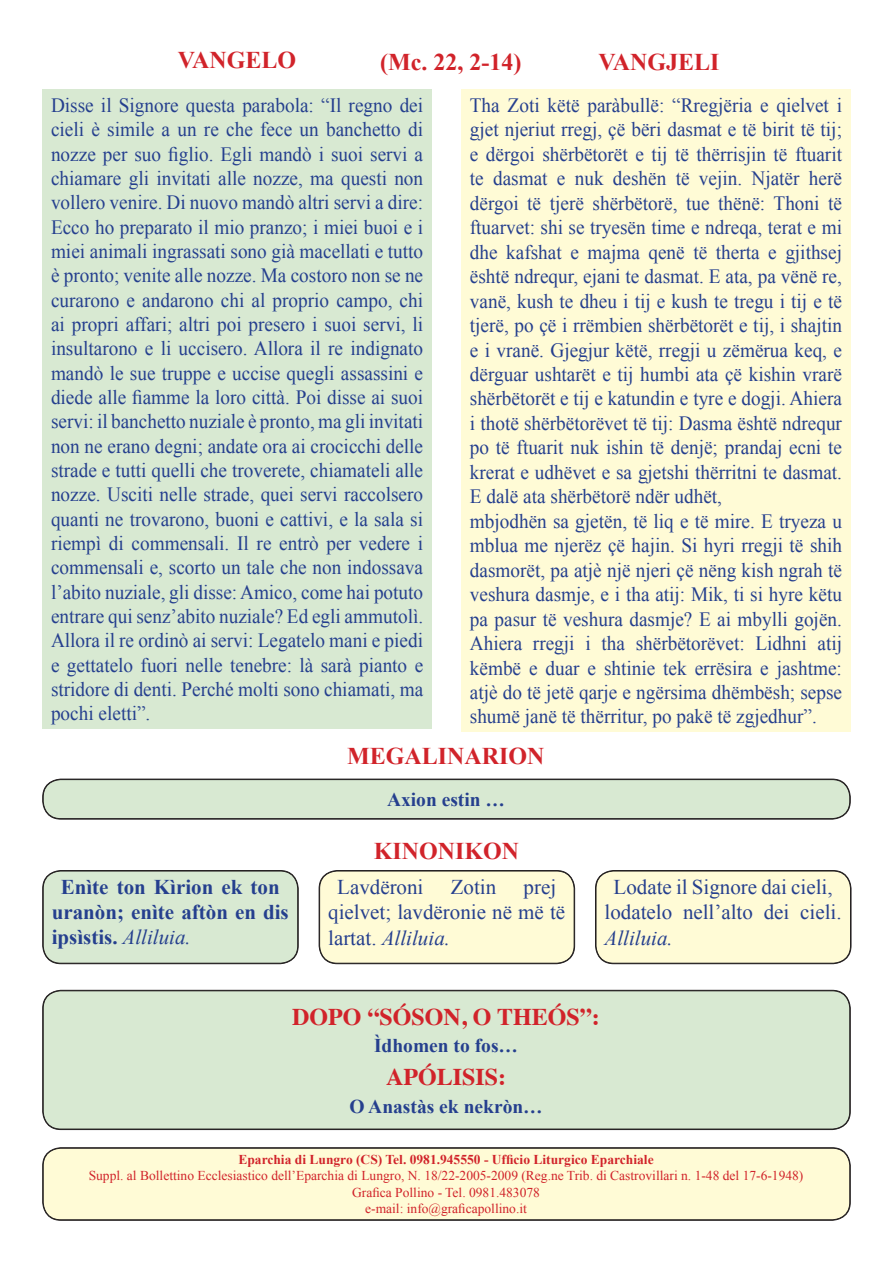
<style>
.page{position:relative;width:893px;height:1263px;background:#fff}
.page>*{position:absolute;margin:0;border:0;box-sizing:border-box;transform-origin:0 0}
.t1{font:700 24px "Times New Roman";color:#d1232a}
.t2{font:700 24px "Times";color:#d1232a}
.t3{font:21px/25.2px "Times New Roman";color:#253f8e}
.t4{font:700 21px/25.2px "Times New Roman";color:#253f8e}
.t5{font:italic 21px "Times New Roman";color:#253f8e}
.t6{font:20.25px/24.3px "Times New Roman";color:#253f8e;text-align:justify;scale:.95 1}
.t7{font:700 19.5px "Times New Roman";color:#253f8e}
.t8{font:13.5px/16.2px "Times New Roman";color:#d1232a;text-align:center}
.t9{font:700 13.5px "Times New Roman";color:#d1232a}
.s1{font-style:italic}
.s2{font-weight:400;font-style:italic}
</style>
<div class="page">
<div style="left:43px;top:1148px;width:807px;height:72px;background:#fffbd6;border-radius:18px"></div>
<div style="left:43px;top:1148px;width:807px;height:72px;border:1px solid #231f20;border-radius:18px"></div>
<div style="left:43px;top:871px;width:255px;height:92px;background:#d8e9d2;border-radius:18px"></div>
<div style="left:43px;top:871px;width:255px;height:92px;border:1px solid #231f20;border-radius:18px"></div>
<div style="left:319px;top:871px;width:255px;height:92px;background:#fffbd6;border-radius:18px"></div>
<div style="left:319px;top:870px;width:256px;height:94px;border:1px solid #231f20;border-radius:18px"></div>
<div style="left:320px;top:871px;width:254px;height:92px;border:1px solid #231f20;border-radius:18px"></div>
<div style="left:596px;top:871px;width:255px;height:92px;background:#fffbd6;border-radius:18px"></div>
<div style="left:595px;top:870px;width:256px;height:94px;border:1px solid #231f20;border-radius:18px"></div>
<div style="left:596px;top:871px;width:255px;height:92px;border:1px solid #231f20;border-radius:18px"></div>
<div style="left:43px;top:990px;width:807px;height:139px;background:#d8e9d2;border-radius:18px"></div>
<div style="left:43px;top:991px;width:807px;height:138px;border:1px solid #231f20;border-radius:18px"></div>
<div style="left:43px;top:779px;width:807px;height:40px;background:#d8e9d2;border-radius:18px"></div>
<div style="left:43px;top:779px;width:807px;height:40px;border:1px solid #231f20;border-radius:18px"></div>
<div style="left:43px;top:89px;width:389px;height:640px;background:#d8e9d2"></div>
<div style="left:461px;top:89px;width:389px;height:643px;background:#fffbd6"></div>
<p class="t1" style="left:178px;top:43px;width:120px">VANGELO</p>
<p class="t1" style="left:380px;top:45px;width:143px">(Mc. 22, 2-14)</p>
<p class="t1" style="left:599px;top:45px;width:122px">VANGJELI</p>
<p class="t6" style="left:51px;top:93px;width:393px">Disse il Signore questa parabola: “Il regno dei cieli è simile a un re che fece un banchetto di nozze per suo figlio. Egli mandò i suoi servi a chiamare gli invitati alle nozze, ma questi non vollero venire. Di nuovo mandò altri servi a dire:<br>Ecco ho preparato il mio pranzo; i miei buoi e i miei animali ingrassati sono già macellati e tutto è pronto; venite alle nozze. Ma costoro non se ne curarono e andarono chi al proprio campo, chi ai propri affari; altri poi presero i suoi servi, li insultarono e li uccisero. Allora il re indignato mandò le sue truppe e uccise quegli assassini e diede alle fiamme la loro città. Poi disse ai suoi servi: il banchetto nuziale è pronto, ma gli invitati non ne erano degni; andate ora ai crocicchi delle strade e tutti quelli che troverete, chiamateli alle nozze. Usciti nelle strade, quei servi raccolsero quanti ne trovarono, buoni e cattivi, e la sala si riempì di commensali. Il re entrò per vedere i commensali e, scorto un tale che non indossava l’abito nuziale, gli disse: Amico, come hai potuto entrare qui senz’abito nuziale? Ed egli ammutolì.<br>Allora il re ordinò ai servi: Legatelo mani e piedi e gettatelo fuori nelle tenebre: là sarà pianto e stridore di denti. Perché molti sono chiamati, ma pochi eletti”.</p>
<p class="t6" style="left:470px;top:93px;width:393px;text-align:left">Tha Zoti këtë paràbullë: “Rregjëria e qielvet i gjet njeriut rregj, çë bëri dasmat e të birit të tij; e dërgoi shërbëtorët e tij të thërrisjin të ftuarit te dasmat e nuk deshën të vejin. Njatër herë dërgoi të tjerë shërbëtorë, tue thënë: Thoni të ftuarvet: shi se tryesën time e ndreqa, terat e mi dhe kafshat e majma qenë të therta e gjithsej është ndrequr, ejani te dasmat. E ata, pa vënë re, vanë, kush te dheu i tij e kush te tregu i tij e të tjerë, po çë i rrëmbien shërbëtorët e tij, i shajtin e i vranë. Gjegjur këtë, rregji u zëmërua keq, e dërguar ushtarët e tij humbi ata çë kishin vrarë shërbëtorët e tij e katundin e tyre e dogji. Ahiera i thotë shërbëtorëvet të tij: Dasma është ndrequr po të ftuarit nuk ishin të denjë; prandaj ecni te krerat e udhëvet e sa gjetshi thërritni te dasmat.<br>E dalë ata shërbëtorë ndër udhët,<br>mbjodhën sa gjetën, të liq e të mire. E tryeza u mblua me njerëz çë hajin. Si hyri rregji të shih dasmorët, pa atjè një njeri çë nëng kish ngrah të veshura dasmje, e i tha atij: Mik, ti si hyre këtu pa pasur të veshura dasmje? E ai mbylli gojën.<br>Ahiera rregji i tha shërbëtorëvet: Lidhni atij këmbë e duar e shtinie tek errësira e jashtme: atjè do të jetë qarje e ngërsima dhëmbësh; sepse shumë janë të thërritur, po pakë të zgjedhur”.</p>
<p class="t1" style="left:347px;top:739px;width:199px">MEGALINARION</p>
<p class="t7" style="left:387px;top:786px;width:120px">Axion estin …</p>
<p class="t1" style="left:374px;top:834px;width:147px">KINONIKON</p>
<p class="t3" style="left:328px;top:874px;width:239px;text-indent:195px">prej qielvet; lavdëronie në më të lartat. <span class="s1">Alliluia.</span></p>
<p class="t3" style="left:605px;top:874px;width:239px;text-align:center">Lodate il Signore dai cieli, lodatelo nell’alto dei cieli.</p>
<p class="t4" style="left:52px;top:874px;width:238px;text-indent:9px">Enìte ton Kìrion ek ton uranòn; enìte aftòn en dis ipsìstis. <span class="s2">Alliluia.</span></p>
<p class="t3" style="left:337px;top:874px;width:88px">Lavdëroni</p>
<p class="t3" style="left:451px;top:874px;width:47px">Zotin</p>
<p class="t5" style="left:605px;top:923px;width:70px">Alliluia.</p>
<p class="t2" style="left:292px;top:993px;width:309px">DOPO “SÓSON, O THEÓS”:</p>
<p class="t7" style="left:374px;top:1032px;width:146px">Ìdhomen to fos…</p>
<p class="t2" style="left:386px;top:1054px;width:122px">APÓLISIS:</p>
<p class="t7" style="left:349px;top:1093px;width:195px">O Anastàs ek nekròn…</p>
<p class="t9" style="left:238px;top:1150px;width:417px">Eparchia di Lungro (CS) Tel. 0981.945550 - Ufficio Liturgico Eparchiale</p>
<p class="t8" style="left:89px;top:1168px;width:716px">Suppl. al Bollettino Ecclesiastico dell’Eparchia di Lungro, N. 18/22-2005-2009 (Reg.ne Trib. di Castrovillari n. 1-48 del 17-6-1948)<br>Grafica Pollino - Tel. 0981.483078<br>e-mail: info@graficapollino.it</p>
</div>
